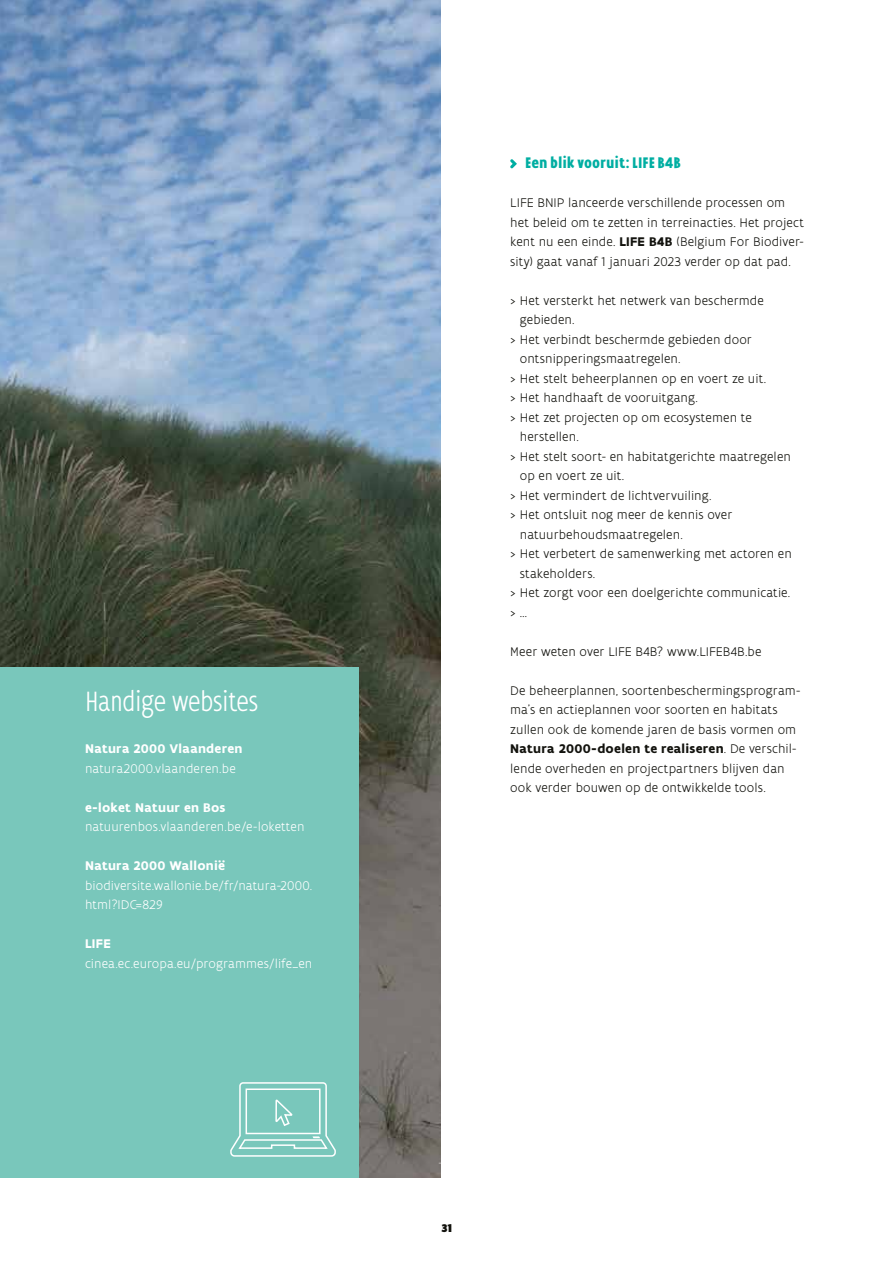
<style>
.page{position:relative;width:893px;height:1263px;background:#fff}
.page>*{position:absolute;margin:0;border:0;box-sizing:border-box;transform-origin:0 0}
.t1{font:300 condensed 30px "Flanders Art Sans";letter-spacing:-.01em;color:#fff}
.t2{font:700 condensed 16.5px "Flanders Art Sans";color:#00aea2}
.t3{font:300 13.5px/19.5px "Flanders Art Sans";letter-spacing:.005em;color:#12120d}
.t4{font:300 13.5px/19.5px "Flanders Art Sans";letter-spacing:.005em;color:#fff}
.t5{font:700 13.5px "Flanders Art Sans";letter-spacing:.02em;color:#fff}
.t6{font:900 12px "Flanders Art Sans";color:#12120d}
.s1{font-weight:700}
</style>
<div class="page">
<img style="left:0;top:0;width:440px;height:1178px">
<div style="left:0;top:668px;width:359px;height:510px;background:#79c7bb"></div>
<svg style="left:229px;top:351px;width:108px;height:806px"></svg>
<svg style="left:312px;top:1136px;width:8px;height:2px"></svg>
<svg style="left:510px;top:159px;width:7px;height:9px"></svg>
<h1 class="t1" style="left:85px;top:686px;width:175px">Handige websites</h1>
<p class="t5" style="left:85px;top:740px;width:159px">Natura 2000 Vlaanderen</p>
<p class="t4" style="left:85px;top:759px;width:152px">natura2000.vlaanderen.be</p>
<p class="t5" style="left:85px;top:799px;width:142px">e-loket Natuur en Bos</p>
<p class="t4" style="left:85px;top:817px;width:221px">natuurenbos.vlaanderen.be/e-loketten</p>
<p class="t5" style="left:85px;top:857px;width:141px">Natura 2000 Wallonië</p>
<p class="t4" style="left:85px;top:876px;width:229px">biodiversite.wallonie.be/fr/natura-2000. html?IDC=829</p>
<p class="t5" style="left:85px;top:935px;width:27px">LIFE</p>
<p class="t4" style="left:85px;top:954px;width:229px">cinea.ec.europa.eu/programmes/life_en</p>
<p class="t2" style="left:525px;top:154px;width:157px">Een blik vooruit: LIFE B4B</p>
<p class="t3" style="left:510px;top:193px;width:295px">LIFE BNIP lanceerde verschillende processen om het beleid om te zetten in terreinacties. Het project kent nu een einde. <span class="s1">LIFE B4B</span> (Belgium For Biodiver&shy;sity) gaat vanaf 1 januari 2023 verder op dat pad.</p>
<p class="t3" style="left:510px;top:291px;width:255px">&gt; Het versterkt het netwerk van beschermde</p>
<p class="t3" style="left:520px;top:310px;width:56px">gebieden.</p>
<p class="t3" style="left:510px;top:330px;width:243px">&gt; Het verbindt beschermde gebieden door</p>
<p class="t3" style="left:520px;top:349px;width:162px">ontsnipperingsmaatregelen.</p>
<p class="t3" style="left:510px;top:369px;width:257px">&gt; Het stelt beheerplannen op en voert ze uit.</p>
<p class="t3" style="left:510px;top:388px;width:189px">&gt; Het handhaaft de vooruitgang.</p>
<p class="t3" style="left:510px;top:408px;width:243px">&gt; Het zet projecten op om ecosystemen te</p>
<p class="t3" style="left:520px;top:427px;width:60px">herstellen.</p>
<p class="t3" style="left:510px;top:446px;width:282px">&gt; Het stelt soort- en habitatgerichte maatregelen</p>
<p class="t3" style="left:520px;top:466px;width:106px">op en voert ze uit.</p>
<p class="t3" style="left:510px;top:485px;width:203px">&gt; Het vermindert de lichtvervuiling.</p>
<p class="t3" style="left:510px;top:505px;width:224px">&gt; Het ontsluit nog meer de kennis over</p>
<p class="t3" style="left:520px;top:524px;width:164px">natuurbehoudsmaatregelen.</p>
<p class="t3" style="left:510px;top:544px;width:283px">&gt; Het verbetert de samenwerking met actoren en</p>
<p class="t3" style="left:520px;top:563px;width:77px">stakeholders.</p>
<p class="t3" style="left:510px;top:583px;width:282px">&gt; Het zorgt voor een doelgerichte communicatie.</p>
<p class="t3" style="left:510px;top:602px;width:18px">&gt; …</p>
<p class="t3" style="left:510px;top:641px;width:253px">Meer weten over LIFE B4B? www.LIFEB4B.be</p>
<p class="t3" style="left:510px;top:680px;width:292px">De beheerplannen, soortenbeschermingsprogram&shy;ma’s en actieplannen voor soorten en habitats zullen ook de komende jaren de basis vormen om <span class="s1">Natura 2000-doelen te realiseren</span>. De verschil&shy;lende overheden en projectpartners blijven dan ook verder bouwen op de ontwikkelde tools.</p>
<p class="t6" style="left:441px;top:1221px;width:12px">31</p>
</div>
